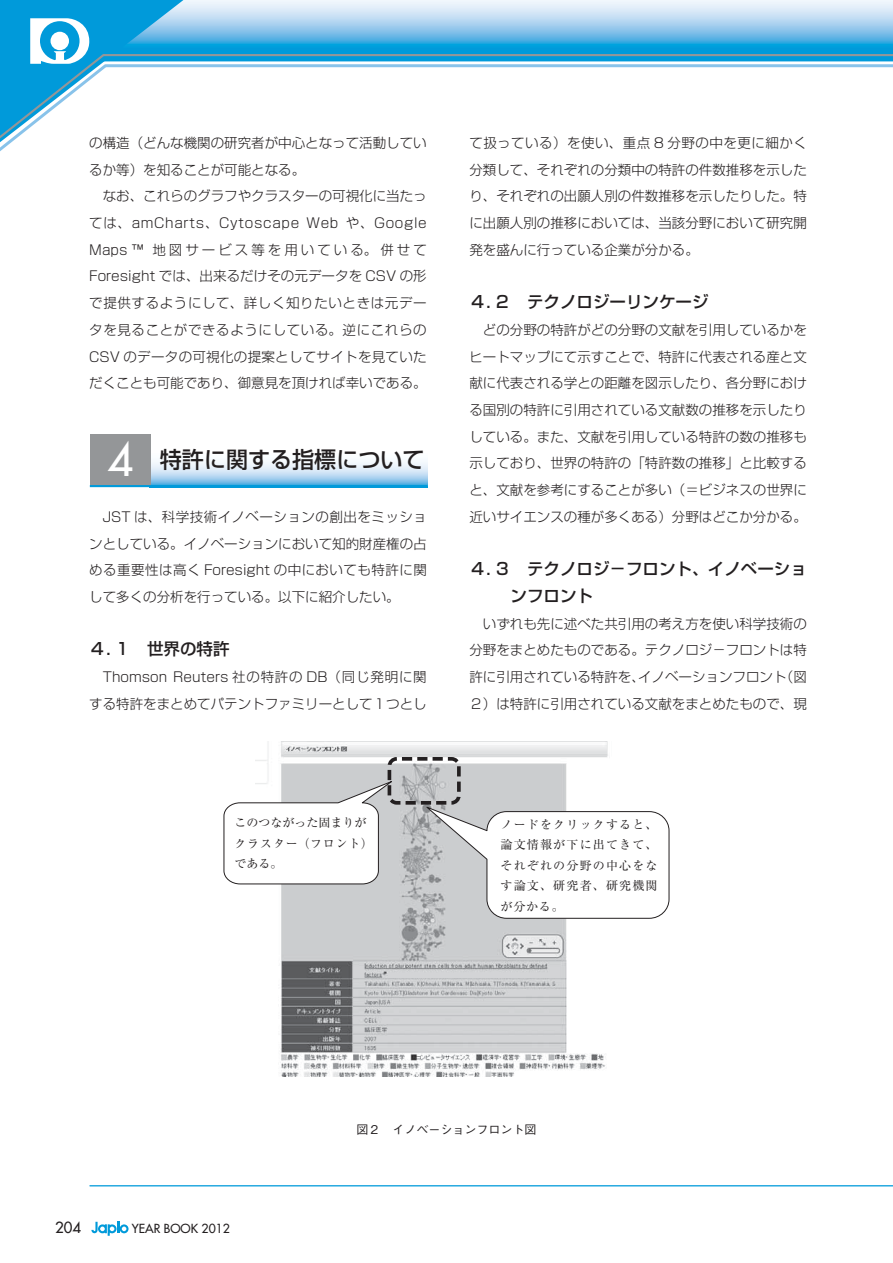
<style>
.page{position:relative;width:893px;height:1263px;background:#fff}
.page>*{position:absolute;margin:0;border:0;box-sizing:border-box;transform-origin:0 0}
.t1{font:500 22.5px "Shin Go Pro";color:#231f20}
.t2{font:500 16.5px/26.7px "Shin Go Pro";color:#231f20}
.t3{font:500 15px "Futura Std";color:#231f20}
.t4{font:300 13.5px/26.7px "Shin Go Pro";color:#231f20;text-align:justify}
.t5{font:500 12.15px "Futura Std";color:#231f20}
.t6{font:12px/20.4px "Ryumin Pr 6";letter-spacing:.095em;color:#231f20;text-align:justify}
.t7{font:12px/20.4px "Ryumin Pr 6";color:#231f20}
.t8{font:500 12px "Gothic BBB Pro";color:#231f20}
.s1{font-family:"Futura Std";font-size:45px;color:#fff}
</style>
<div class="page">
<hr style="left:183px;top:49px;width:710px;height:4px;background:#009ada">
<svg style="left:183px;top:0;width:710px;height:49px;background:#95cded"></svg>
<svg style="left:0;top:53px;width:893px;height:98px"></svg>
<svg style="left:91px;top:1222px;width:38px;height:14px"></svg>
<svg style="left:0;top:0;width:183px;height:142px"></svg>
<hr style="left:90px;top:1185px;width:803px;height:1px;background:#009ada">
<svg style="left:151px;top:462px;width:276px;height:23px;background:#bbdbf2"></svg>
<div style="left:90px;top:435px;width:61px;height:52px;background:#949698"></div>
<hr style="left:90px;top:485px;width:337px;height:2px;background:#009ada">
<img style="left:256px;top:741px;width:352px;height:335px">
<svg style="left:223px;top:779px;width:174px;height:106px"></svg>
<div style="left:388px;top:757px;width:73px;height:48px;border:4px dashed #231f20;border-radius:7px"></div>
<div style="left:487px;top:812px;width:182px;height:106px;background:#fff;border-radius:19px"></div>
<div style="left:487px;top:811px;width:182px;height:108px;border:1px solid #231f20;border-radius:19px"></div>
<p class="t4" style="left:89px;top:128px;width:339px">の構造（どんな機関の研究者が中心となって活動しているか等）を知ることが可能となる。</p>
<p class="t4" style="left:89px;top:181px;width:339px;text-indent:14px">なお、これらのグラフやクラスターの可視化に当たっては、amCharts、Cytoscape Web や、Google Maps™ 地図サービス等を用いている。併せてForesight では、出来るだけその元データを CSV の形で提供するようにして、詳しく知りたいときは元データを見ることができるようにしている。逆にこれらのCSV のデータの可視化の提案としてサイトを見ていただくことも可能であり、御意見を頂ければ幸いである。</p>
<h1 class="t1" style="left:107px;top:441px;width:319px"><span class="s1">4</span> 特許に関する指標について</h1>
<p class="t4" style="left:89px;top:502px;width:339px;text-indent:14px">JST は、科学技術イノベーションの創出をミッションとしている。イノベーションにおいて知的財産権の占める重要性は高く Foresight の中においても特許に関して多くの分析を行っている。以下に紹介したい。</p>
<p class="t2" style="left:89px;top:633px;width:142px">４．１　世界の特許</p>
<p class="t4" style="left:89px;top:662px;width:339px;text-align:right">Thomson Reuters 社の特許の DB（同じ発明に関する特許をまとめてパテントファミリーとして１つとし</p>
<p class="t4" style="left:469px;top:128px;width:339px">て扱っている）を使い、重点 8 分野の中を更に細かく分類して、それぞれの分類中の特許の件数推移を示したり、それぞれの出願人別の件数推移を示したりした。特に出願人別の推移においては、当該分野において研究開発を盛んに行っている企業が分かる。</p>
<p class="t2" style="left:469px;top:286px;width:241px">４．２　テクノロジーリンケージ</p>
<p class="t4" style="left:469px;top:315px;width:339px;text-indent:14px">どの分野の特許がどの分野の文献を引用しているかをヒートマップにて示すことで、特許に代表される産と文献に代表される学との距離を図示したり、各分野における国別の特許に引用されている文献数の推移を示したりしている。また、文献を引用している特許の数の推移も示しており、世界の特許の「特許数の推移」と比較すると、文献を参考にすることが多い（＝ビジネスの世界に近いサイエンスの種が多くある）分野はどこか分かる。</p>
<p class="t2" style="left:511px;top:553px;width:298px;text-indent:-41px">４．３　テクノロジ－フロント、イノベーションフロント</p>
<p class="t4" style="left:469px;top:608px;width:339px;text-indent:14px">いずれも先に述べた共引用の考え方を使い科学技術の分野をまとめたものである。テクノロジ－フロントは特許に引用されている特許を、イノベーションフロント（図２）は特許に引用されている文献をまとめたもので、現</p>
<p class="t7" style="left:234px;top:812px;width:140px">このつながった固まりがクラスター（フロント）である。</p>
<p class="t6" style="left:501px;top:814px;width:159px">ノードをクリックすると、論文情報が下に出てきて、それぞれの分野の中心をなす論文、研究者、研究機関が分かる。</p>
<p class="t3" style="left:55px;top:1218px;width:28px">204</p>
<p class="t5" style="left:132px;top:1221px;width:100px">YEAR BOOK 2012</p>
<p class="t8" style="left:356px;top:1120px;width:182px">図２　イノベーションフロント図</p>
</div>
